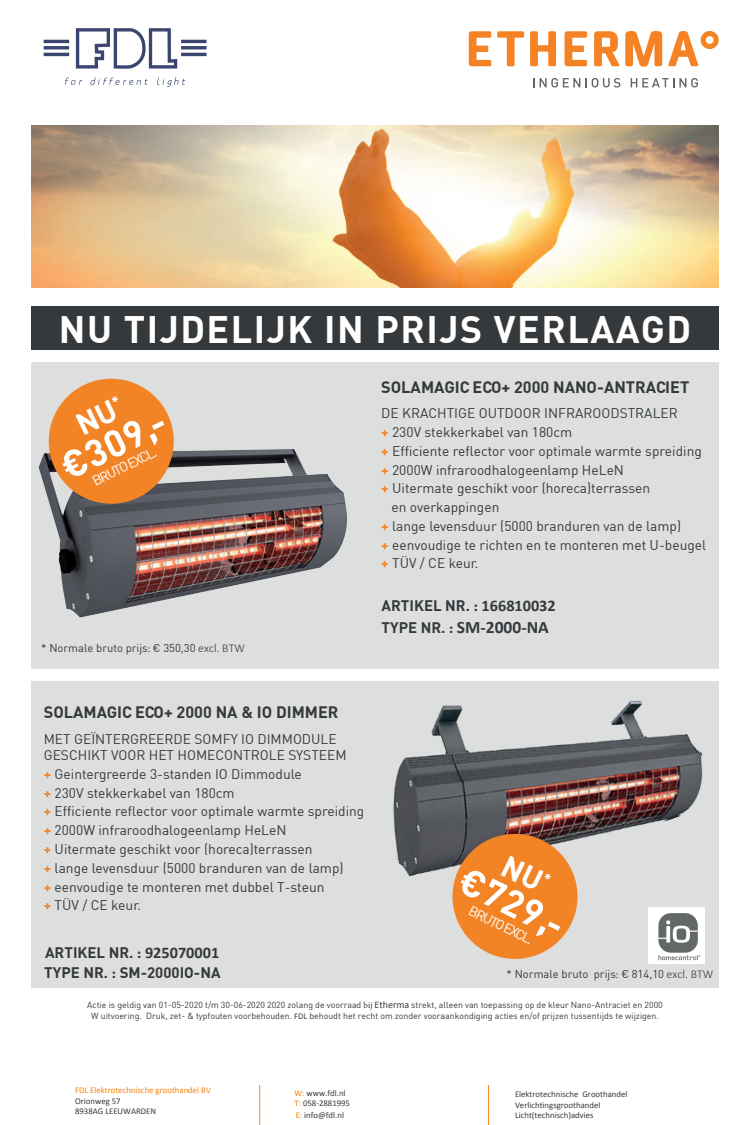
<style>
.page{position:relative;width:750px;height:1125px;background:#fff}
.page>*{position:absolute;margin:0;border:0;box-sizing:border-box;transform-origin:0 0}
.t1{font:700 37.5px "DIN";letter-spacing:.04em;color:#fff}
.t2{font:700 17.5px "Calibri";color:#36393c}
.t3{font:700 16.25px "DIN";color:#36393c}
.t4{font:700 15px/19.9px "DIN";color:#36393c}
.t5{font:13.75px/18.8px "DIN";color:#36393c}
.t6{font:13.75px "DIN";color:#fff}
.t7{font:11.25px "DIN";color:#36393c}
.t8{font:8.75px/11.4px "DIN";color:#36393c;text-align:center}
.t9{font:8.75px/10.5px "Calibri";color:#373b3c}
.t10{font:8.75px "Calibri";color:#fc8008}
.s1{font-family:"Minion Pro"}
.s2{font-family:"Calibri";font-weight:300;font-size:11.88px}
.s3{font-weight:700;color:#f28425}
.s4{font-family:"Calibri";font-size:16.25px}
.s5{font-family:"DIN";font-size:15px}
.s6{font-family:"Calibri";font-size:10px}
.s7{font-family:"Calibri"}
.s8{color:#fc8008}
</style>
<div class="page">
<div style="left:31px;top:682px;width:688px;height:306px;background:#dddede"></div>
<div style="left:31px;top:362px;width:688px;height:307px;background:#dddede"></div>
<svg style="left:469px;top:31px;width:22px;height:35px"></svg>
<svg style="left:565px;top:31px;width:22px;height:35px"></svg>
<svg style="left:497px;top:31px;width:27px;height:35px"></svg>
<svg style="left:530px;top:31px;width:26px;height:35px"></svg>
<svg style="left:625px;top:31px;width:37px;height:36px"></svg>
<svg style="left:594px;top:31px;width:25px;height:35px"></svg>
<svg style="left:668px;top:31px;width:51px;height:35px"></svg>
<svg style="left:533px;top:78px;width:87px;height:10px"></svg>
<svg style="left:631px;top:78px;width:67px;height:9px"></svg>
<hr style="left:259px;top:1085px;width:1px;height:40px;background:#f28425">
<hr style="left:488px;top:1085px;width:1px;height:40px;background:#f28425">
<div style="left:31px;top:306px;width:688px;height:44px;background:#36393c"></div>
<img style="left:39px;top:448px;width:308px;height:170px">
<div style="left:49px;top:379px;width:125px;height:125px;background:#f28425;border-radius:50%"></div>
<img style="left:31px;top:125px;width:688px;height:163px">
<img style="left:355px;top:681px;width:364px;height:227px">
<div style="left:452px;top:834px;width:126px;height:125px;background:#f28425;border-radius:50%"></div>
<img style="left:649px;top:908px;width:56px;height:56px">
<img style="left:43px;top:28px;width:164px;height:59px">
<h1 class="t1" style="left:59px;top:305px;width:634px">NU TIJDELIJK IN PRIJS VERLAAGD</h1>
<h1 class="t1" style="left:52px;top:447px;width:114px;rotate:-26deg">€309,-</h1>
<p class="t6" style="left:90px;top:474px;width:71px;rotate:-26deg">BRUTO EXCL.</p>
<p class="t7" style="left:41px;top:641px;width:205px">* Normale bruto prijs<span class="s1">:</span> € 350,30 <span class="s2">excl. BTW</span></p>
<p class="t3" style="left:381px;top:376px;width:310px">SOLAMAGIC ECO+ 2000 NANO-ANTRACIET</p>
<p class="t5" style="left:381px;top:404px;width:298px">DE KRACHTIGE OUTDOOR INFRAROODSTRALER</p>
<p class="t5" style="left:381px;top:423px;width:192px"><span class="s3">+</span> 230V stekkerkabel van 180cm</p>
<p class="t5" style="left:381px;top:441px;width:322px"><span class="s3">+</span> Efficiente reflector voor optimale warmte spreiding</p>
<p class="t5" style="left:381px;top:460px;width:244px"><span class="s3">+</span> 2000W infraroodhalogeenlamp HeLeN</p>
<p class="t5" style="left:381px;top:479px;width:270px"><span class="s3">+</span> Uitermate geschikt voor (horeca)terrassen</p>
<p class="t5" style="left:392px;top:498px;width:109px">en overkappingen</p>
<p class="t5" style="left:381px;top:516px;width:301px"><span class="s3">+</span> lange levensduur (5000 branduren van de lamp)</p>
<p class="t5" style="left:381px;top:535px;width:326px"><span class="s3">+</span> eenvoudige te richten en te monteren met U-beugel</p>
<p class="t5" style="left:381px;top:554px;width:99px"><span class="s3">+</span> TÜV / CE keur.</p>
<p class="t4" style="left:382px;top:595px;width:176px">ARTIKEL NR. : <span class="s4">166810032</span></p>
<p class="t2" style="left:382px;top:616px;width:169px"><span class="s5">TYPE NR. :</span> SM-2000-NA</p>
<p class="t3" style="left:44px;top:702px;width:296px">SOLAMAGIC ECO+ 2000 NA &amp; IO DIMMER</p>
<p class="t5" style="left:44px;top:730px;width:304px;line-height:16.5px">MET GEÏNTERGREERDE SOMFY IO DIMMODULE<br>GESCHIKT VOOR HET HOMECONTROLE SYSTEEM</p>
<p class="t5" style="left:44px;top:764px;width:322px"><span class="s3">+</span> Geintergreerde 3-standen IO Dimmodule<br><span class="s3">+</span> 230V stekkerkabel van 180cm<br><span class="s3">+</span> Efficiente reflector voor optimale warmte spreiding <span class="s3">+</span> 2000W infraroodhalogeenlamp HeLeN<br><span class="s3">+</span> Uitermate geschikt voor (horeca)terrassen<br><span class="s3">+</span> lange levensduur (5000 branduren van de lamp)<br><span class="s3">+</span> eenvoudige te monteren met dubbel T-steun<br><span class="s3">+</span> TÜV / CE keur.</p>
<h1 class="t1" style="left:472px;top:856px;width:114px;rotate:26deg">€729,-</h1>
<p class="t6" style="left:474px;top:902px;width:71px;rotate:26deg">BRUTO EXCL.</p>
<p class="t7" style="left:507px;top:966px;width:208px">* Normale bruto prijs<span class="s1">:</span> € 814,10 <span class="s2">excl. BTW</span></p>
<p class="t4" style="left:44px;top:942px;width:178px">ARTIKEL NR. : <span class="s4">925070001<br></span>TYPE NR. : SM-2000IO-NA</p>
<p class="t8" style="left:87px;top:999px;width:577px">Actie is geldig van 01-05-2020 t/m 30-06-2020 2020 zolang de voorraad <span class="s1">bij</span> <span class="s6">Etherma</span> strekt, alleen van toepassing op de kleur Nano-Antraciet en 2000<br>W uitvoering. Druk, zet- &amp; typfouten voorbehouden. <span class="s7">FDL</span> behoudt het recht om zonder vooraankondiging acties en/of prijzen tussentijds te wijzigen.</p>
<p class="t10" style="left:75px;top:1085px;width:137px">FDL Elektrotechnische groothandel BV</p>
<p class="t9" style="left:75px;top:1096px;width:83px">Orionweg 57<br>8938AG LEEUWARDEN</p>
<p class="t9" style="left:294px;top:1087px;width:57px"><span class="s8">W:</span> www.fdl.nl<br><span class="s8">T:</span> 058-2881995</p>
<p class="t9" style="left:515px;top:1089px;width:114px">Elektrotechnische Groothandel<br>Verlichtingsgroothandel</p>
<p class="t9" style="left:296px;top:1110px;width:50px"><span class="s8">E:</span> info@fdl.nl</p>
<p class="t9" style="left:515px;top:1110px;width:80px">Licht(technisch)advies</p>
</div>
